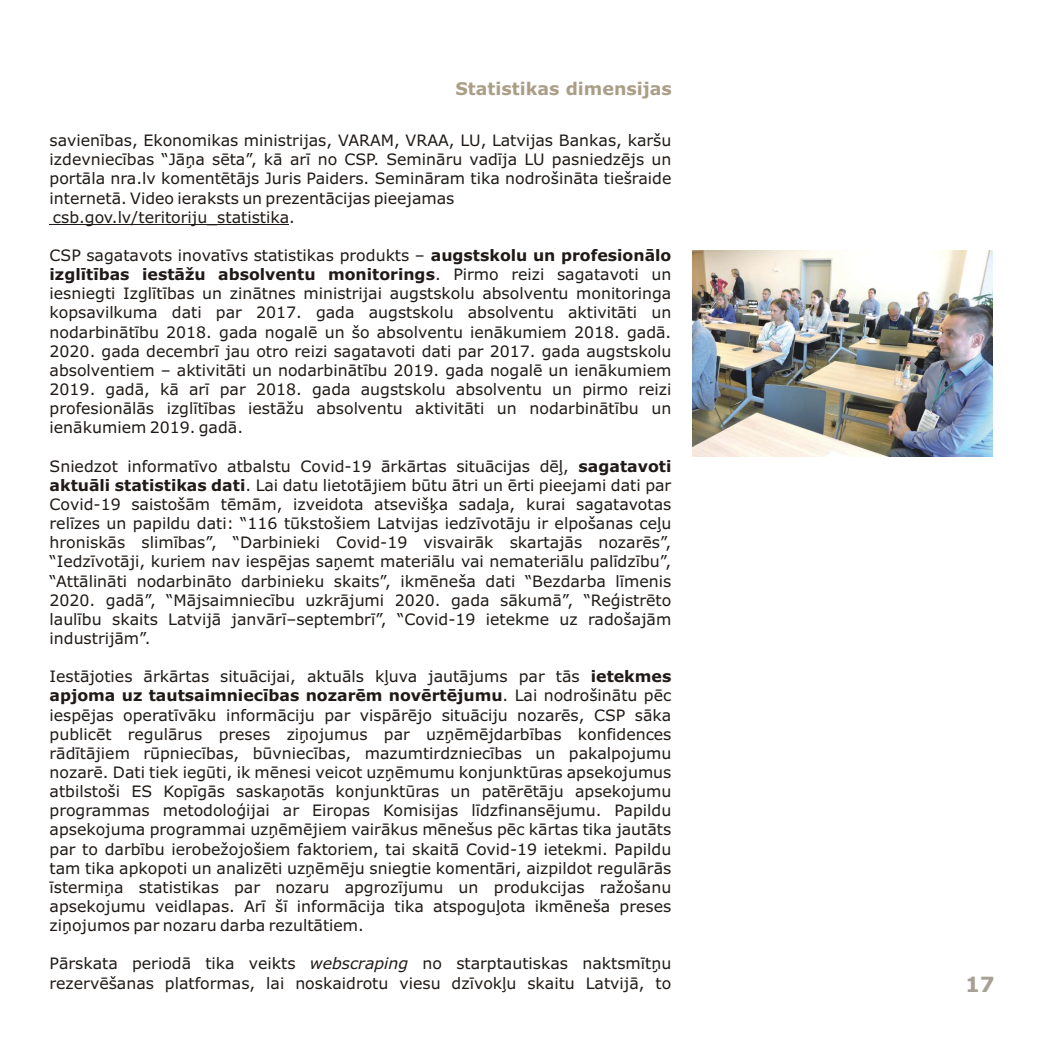
<style>
.page{position:relative;width:1042px;height:1042px;background:#fff}
.page>*{position:absolute;margin:0;border:0;box-sizing:border-box;transform-origin:0 0}
.t1{font:700 21px "Verdana";color:#a6a194}
.t2{font:700 17.5px "Verdana";color:#ab9e87}
.t3{font:15.75px/19.1px "Verdana";color:#1f1a17;text-align:justify}
.s1{font-weight:700}
.s2{font-style:italic}
</style>
<div class="page">
<hr style="left:50px;top:224px;width:239px;height:1px;background:#1f1a17">
<img style="left:692px;top:250px;width:300px;height:206px">
<p class="t2" style="left:455px;top:81px;width:218px">Statistikas dimensijas</p>
<p class="t3" style="left:50px;top:132px;width:623px;text-align:left">savienîbas, Ekonomikas ministrijas, VARAM, VRAA, LU, Latvijas Bankas, karðu izdevniecîbas “Jâòa sçta”, kâ arî no CSP. Seminâru vadîja LU pasniedzçjs un portâla nra.lv komentçtâjs Juris Paiders. Seminâram tika nodroðinâta tieðraide internetâ. Video ieraksts un prezentâcijas pieejamas csb.gov.lv/teritoriju_statistika.</p>
<p class="t3" style="left:50px;top:247px;width:623px">CSP sagatavots inovatîvs statistikas produkts – <span class="s1">augstskolu un profesionâlo izglîtîbas iestâþu absolventu monitorings</span>. Pirmo reizi sagatavoti un iesniegti Izglîtîbas un zinâtnes ministrijai augstskolu absolventu monitoringa kopsavilkuma dati par 2017. gada augstskolu absolventu aktivitâti un nodarbinâtîbu 2018. gada nogalç un ðo absolventu ienâkumiem 2018. gadâ.<br>2020. gada decembrî jau otro reizi sagatavoti dati par 2017. gada augstskolu absolventiem – aktivitâti un nodarbinâtîbu 2019. gada nogalç un ienâkumiem 2019. gadâ, kâ arî par 2018. gada augstskolu absolventu un pirmo reizi profesionâlâs izglîtîbas iestâþu absolventu aktivitâti un nodarbinâtîbu un ienâkumiem 2019. gadâ.</p>
<p class="t3" style="left:50px;top:458px;width:623px">Sniedzot informatîvo atbalstu Covid-19 ârkârtas situâcijas dçï, <span class="s1">sagatavoti aktuâli statistikas dati</span>. Lai datu lietotâjiem bûtu âtri un çrti pieejami dati par Covid-19 saistoðâm tçmâm, izveidota atseviðía sadaïa, kurai sagatavotas relîzes un papildu dati: “116 tûkstoðiem Latvijas iedzîvotâju ir elpoðanas ceïu hroniskâs slimîbas”, “Darbinieki Covid-19 visvairâk skartajâs nozarçs”, “Iedzîvotâji, kuriem nav iespçjas saòemt materiâlu vai nemateriâlu palîdzîbu”, “Attâlinâti nodarbinâto darbinieku skaits”, ikmçneða dati “Bezdarba lîmenis 2020. gadâ”, “Mâjsaimniecîbu uzkrâjumi 2020. gada sâkumâ”, “Reìistrçto laulîbu skaits Latvijâ janvârî–septembrî”, “Covid-19 ietekme uz radoðajâm industrijâm”.</p>
<p class="t3" style="left:50px;top:668px;width:623px">Iestâjoties ârkârtas situâcijai, aktuâls kïuva jautâjums par tâs <span class="s1">ietekmes apjoma uz tautsaimniecîbas nozarçm novçrtçjumu</span>. Lai nodroðinâtu pçc iespçjas operatîvâku informâciju par vispârçjo situâciju nozarçs, CSP sâka publicçt regulârus preses ziòojumus par uzòçmçjdarbîbas konfidences râdîtâjiem rûpniecîbas, bûvniecîbas, mazumtirdzniecîbas un pakalpojumu nozarç. Dati tiek iegûti, ik mçnesi veicot uzòçmumu konjunktûras apsekojumus atbilstoði ES Kopîgâs saskaòotâs konjunktûras un patçrçtâju apsekojumu programmas metodoloìijai ar Eiropas Komisijas lîdzfinansçjumu. Papildu apsekojuma programmai uzòçmçjiem vairâkus mçneðus pçc kârtas tika jautâts par to darbîbu ierobeþojoðiem faktoriem, tai skaitâ Covid-19 ietekmi. Papildu tam tika apkopoti un analizçti uzòçmçju sniegtie komentâri, aizpildot regulârâs îstermiòa statistikas par nozaru apgrozîjumu un produkcijas raþoðanu apsekojumu veidlapas. Arî ðî informâcija tika atspoguïota ikmçneða preses ziòojumos par nozaru darba rezultâtiem.</p>
<p class="t3" style="left:50px;top:955px;width:623px">Pârskata periodâ tika veikts <span class="s2">webscraping</span> no starptautiskas naktsmîtòu rezervçðanas platformas, lai noskaidrotu viesu dzîvokïu skaitu Latvijâ, to</p>
<h1 class="t1" style="left:965px;top:976px;width:31px">17</h1>
</div>
